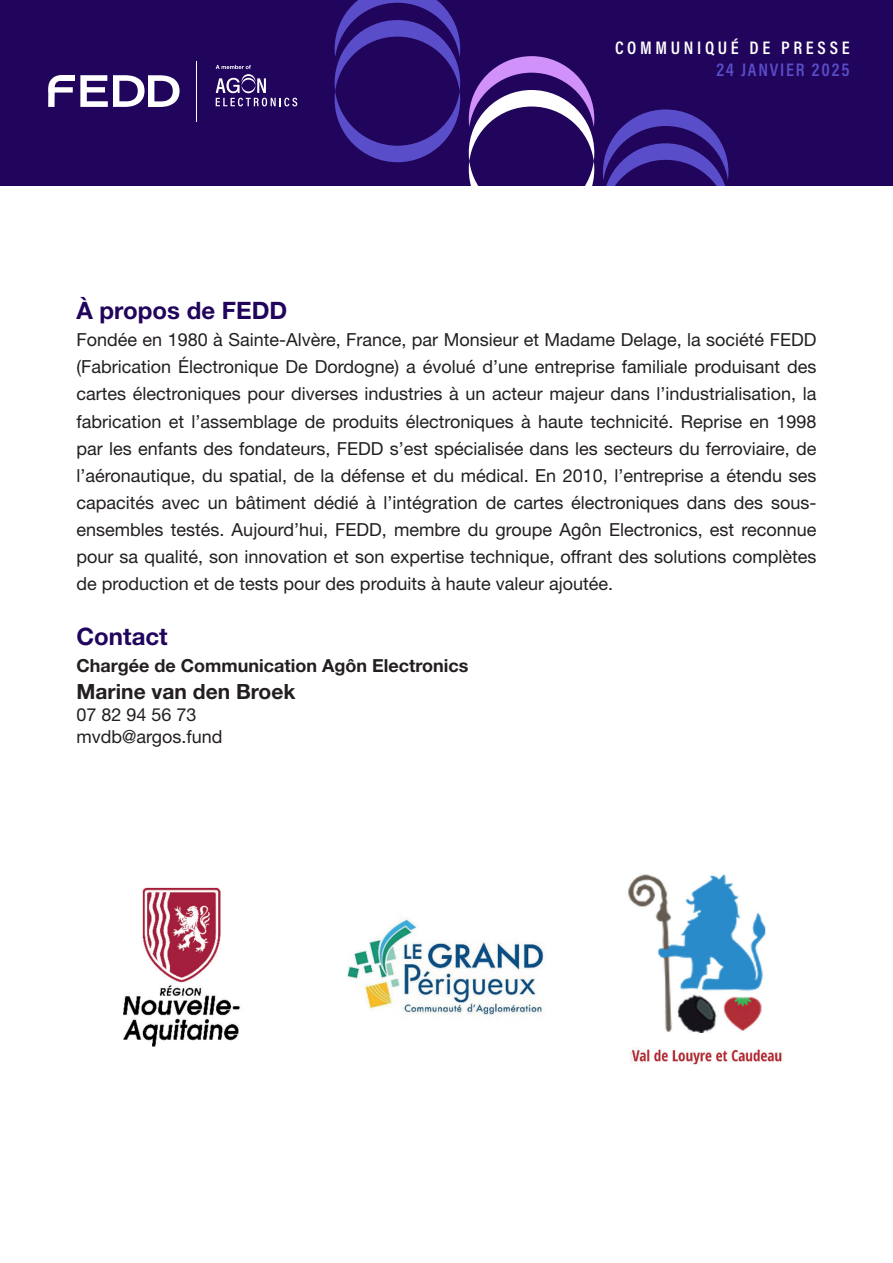
<style>
.page{position:relative;width:893px;height:1263px;background:#fff}
.page>*{position:absolute;margin:0;border:0;box-sizing:border-box;transform-origin:0 0}
.t1{font:700 24px "Helvetica Neue LT Std";color:#21055c}
.t2{font:700 21px "Helvetica Neue LT Std";color:#231f20}
.t3{font:600 18.3px "Acumin Pro Cond";letter-spacing:.2em;color:#fff}
.t4{font:600 18.3px "Acumin Pro Cond";letter-spacing:.1em;color:#594dc9}
.t5{font:18px/27px "Helvetica Neue LT Std";color:#231f20;text-align:justify}
.t6{font:700 18px "Helvetica Neue LT Std";color:#231f20}
</style>
<div class="page">
<div style="left:0;top:0;width:893px;height:185px;background:#21055c"></div>
<svg style="left:469px;top:56px;width:125px;height:129px"></svg>
<svg style="left:603px;top:109px;width:125px;height:76px"></svg>
<svg style="left:335px;top:0;width:125px;height:162px"></svg>
<hr style="left:196px;top:61px;width:1px;height:61px;background:#fff">
<svg style="left:216px;top:65px;width:81px;height:41px"></svg>
<svg style="left:80px;top:75px;width:100px;height:32px"></svg>
<div style="left:61px;top:75px;width:14px;height:6px;background:#fff"></div>
<div style="left:48px;top:87px;width:25px;height:6px;background:#fff"></div>
<div style="left:48px;top:87px;width:7px;height:20px;background:#fff"></div>
<svg style="left:48px;top:75px;width:13px;height:12px"></svg>
<img style="left:123px;top:874px;width:659px;height:191px">
<p class="t3" style="left:615px;top:35px;width:236px">COMMUNIQUÉ DE PRESSE</p>
<p class="t4" style="left:716px;top:57px;width:135px">24 JANVIER 2025</p>
<p class="t1" style="left:77px;top:296px;width:212px">À propos de FEDD</p>
<p class="t5" style="left:77px;top:326px;width:741px">Fondée en 1980 à Sainte-Alvère, France, par Monsieur et Madame Delage, la société FEDD (Fabrication Électronique De Dordogne) a évolué d’une entreprise familiale produisant des cartes électroniques pour diverses industries à un acteur majeur dans l’industrialisation, la fabrication et l’assemblage de produits électroniques à haute technicité. Reprise en 1998 par les enfants des fondateurs, FEDD s’est spécialisée dans les secteurs du ferroviaire, de l’aéronautique, du spatial, de la défense et du médical. En 2010, l’entreprise a étendu ses capacités avec un bâtiment dédié à l’intégration de cartes électroniques dans des sous&shy;ensembles testés. Aujourd’hui, FEDD, membre du groupe Agôn Electronics, est reconnue pour sa qualité, son innovation et son expertise technique, offrant des solutions complètes de production et de tests pour des produits à haute valeur ajoutée.</p>
<p class="t1" style="left:77px;top:622px;width:93px">Contact</p>
<p class="t6" style="left:77px;top:655px;width:393px">Chargée de Communication Agôn Electronics</p>
<p class="t2" style="left:77px;top:679px;width:220px">Marine van den Broek</p>
<p class="t5" style="left:77px;top:701px;width:122px">07 82 94 56 73</p>
<p class="t5" style="left:77px;top:722px;width:147px">mvdb@argos.fund</p>
</div>
